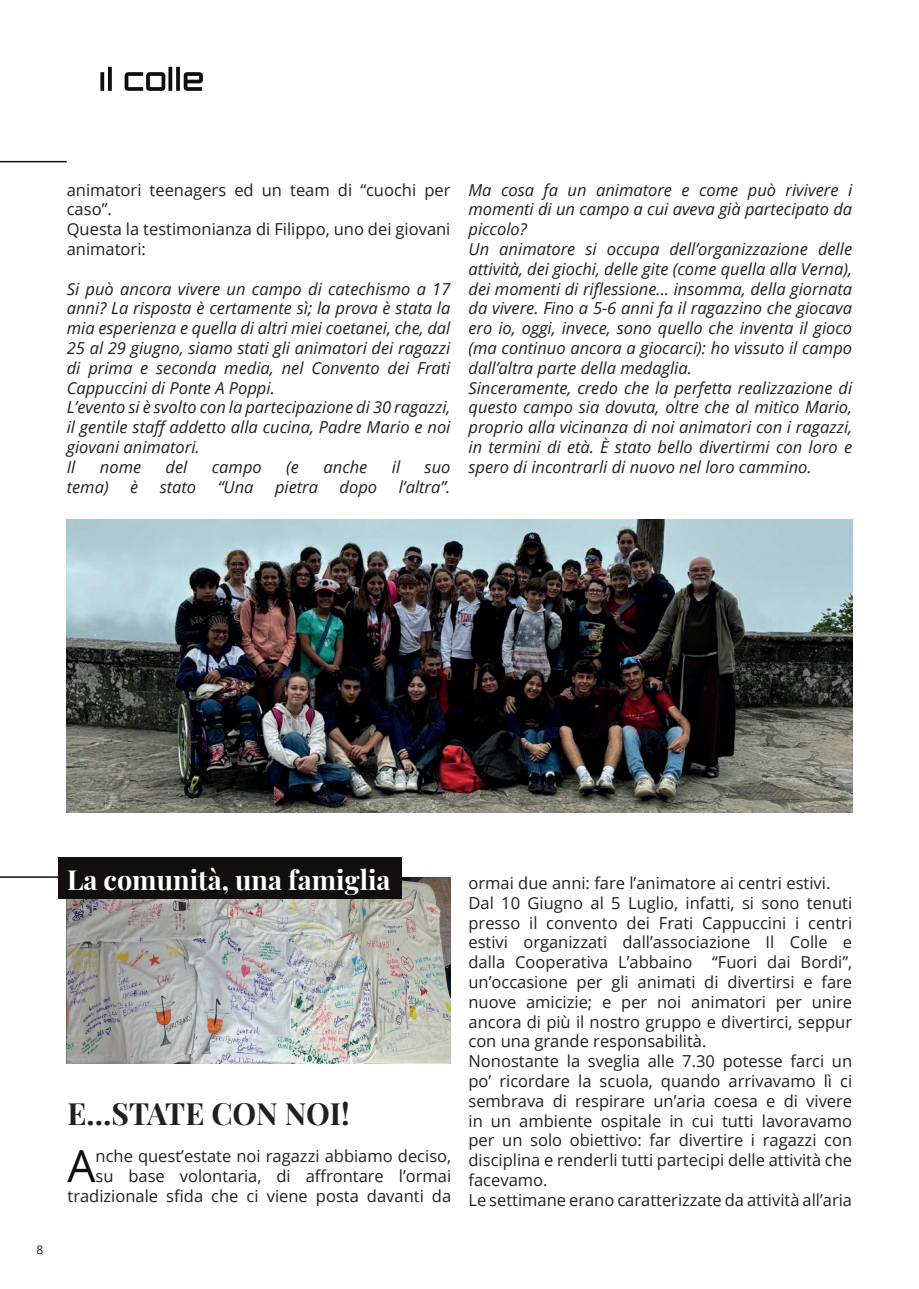
<style>
.page{position:relative;width:919px;height:1289px;background:#fff}
.page>*{position:absolute;margin:0;border:0;box-sizing:border-box;transform-origin:0 0}
.t1{font:44.25px "Open Sans";color:#120e0e}
.t2{font:30px "Playfair Display";letter-spacing:-.01em;color:#231f20}
.t3{font:27px "Playfair Display";color:#fff}
.t4{font:italic 16.5px/19.8px "Open Sans";color:#231f20}
.t5{font:16.5px/19.8px "Open Sans";color:#231f20}
.t6{font:12px "Open Sans";color:#231f20}
</style>
<div class="page">
<svg style="left:100px;top:67px;width:103px;height:24px"></svg>
<hr style="left:0;top:161px;width:67px;height:1px;background:#120e0e">
<img style="left:67px;top:519px;width:785px;height:293px">
<img style="left:67px;top:877px;width:383px;height:186px">
<hr style="left:0;top:876px;width:67px;height:1px;background:#120e0e">
<div style="left:58px;top:857px;width:344px;height:41px;background:#120e0e"></div>
<p class="t5" style="left:67px;top:179px;width:385px">animatori teenagers ed un team di “cuochi per caso”.<br>Questa la testimonianza di Filippo, uno dei giovani animatori:</p>
<p class="t4" style="left:67px;top:278px;width:385px">Si può ancora vivere un campo di catechismo a 17 anni? La risposta è certamente sì; la prova è stata la mia esperienza e quella di altri miei coetanei, che, dal 25 al 29 giugno, siamo stati gli animatori dei ragazzi di prima e seconda media, nel Convento dei Frati Cappuccini di Ponte A Poppi.<br>L’evento si è svolto con la partecipazione di 30 ragazzi, il gentile staff addetto alla cucina, Padre Mario e noi giovani animatori.<br>Il</p>
<p class="t4" style="left:100px;top:456px;width:43px">nome</p>
<p class="t4" style="left:166px;top:456px;width:23px">del</p>
<p class="t4" style="left:212px;top:456px;width:51px">campo</p>
<p class="t4" style="left:286px;top:456px;width:14px">(e</p>
<p class="t4" style="left:323px;top:456px;width:45px">anche</p>
<p class="t4" style="left:392px;top:456px;width:10px">il</p>
<p class="t4" style="left:424px;top:456px;width:27px">suo</p>
<p class="t4" style="left:67px;top:476px;width:43px">tema)</p>
<p class="t4" style="left:130px;top:476px;width:10px">è</p>
<p class="t4" style="left:160px;top:476px;width:38px">stato</p>
<p class="t4" style="left:218px;top:476px;width:37px">“Una</p>
<p class="t4" style="left:275px;top:476px;width:45px">pietra</p>
<p class="t4" style="left:339px;top:476px;width:39px">dopo</p>
<p class="t4" style="left:399px;top:476px;width:53px">l’altra”.</p>
<p class="t4" style="left:468px;top:179px;width:385px">Ma cosa fa un animatore e come può rivivere i momenti di un campo a cui aveva già partecipato da piccolo?<br>Un animatore si occupa dell’organizzazione delle attività, dei giochi, delle gite (come quella alla Verna), dei momenti di riflessione... insomma, della giornata da vivere. Fino a 5-6 anni fa il ragazzino che giocava ero io, oggi, invece, sono quello che inventa il gioco (ma continuo ancora a giocarci): ho vissuto il campo dall’altra parte della medaglia.<br>Sinceramente, credo che la perfetta realizzazione di questo campo sia dovuta, oltre che al mitico Mario, proprio alla vicinanza di noi animatori con i ragazzi, in termini di età. È stato bello divertirmi con loro e spero di incontrarli di nuovo nel loro cammino.</p>
<p class="t6" style="left:36px;top:1241px;width:8px">8</p>
<h3 class="t3" style="left:67px;top:858px;width:325px">La comunità, una famiglia</h3>
<h2 class="t2" style="left:67px;top:1090px;width:284px">E…STATE CON NOI!</h2>
<h1 class="t1" style="left:67px;top:1135px;width:30px">A</h1>
<p class="t5" style="left:67px;top:1145px;width:385px;text-align:right">nche quest’estate noi ragazzi abbiamo deciso,<br>su base volontaria, di affrontare l’ormai tradizionale sfida che ci viene posta davanti da</p>
<p class="t5" style="left:468px;top:872px;width:385px">ormai due anni: fare l’animatore ai centri estivi.<br>Dal 10 Giugno al 5 Luglio, infatti, si sono tenuti presso il convento dei Frati Cappuccini i centri estivi organizzati dall’associazione Il Colle e dalla Cooperativa L’abbaino “Fuori dai Bordi”, un’occasione per gli animati di divertirsi e fare nuove amicizie; e per noi animatori per unire ancora di più il nostro gruppo e divertirci, seppur con una grande responsabilità.<br>Nonostante la sveglia alle 7.30 potesse farci un po’ ricordare la scuola, quando arrivavamo lì ci sembrava di respirare un’aria coesa e di vivere in un ambiente ospitale in cui tutti lavoravamo per un solo obiettivo: far divertire i ragazzi con disciplina e renderli tutti partecipi delle attività che facevamo.<br>Le settimane erano caratterizzate da attività all’aria</p>
</div>
